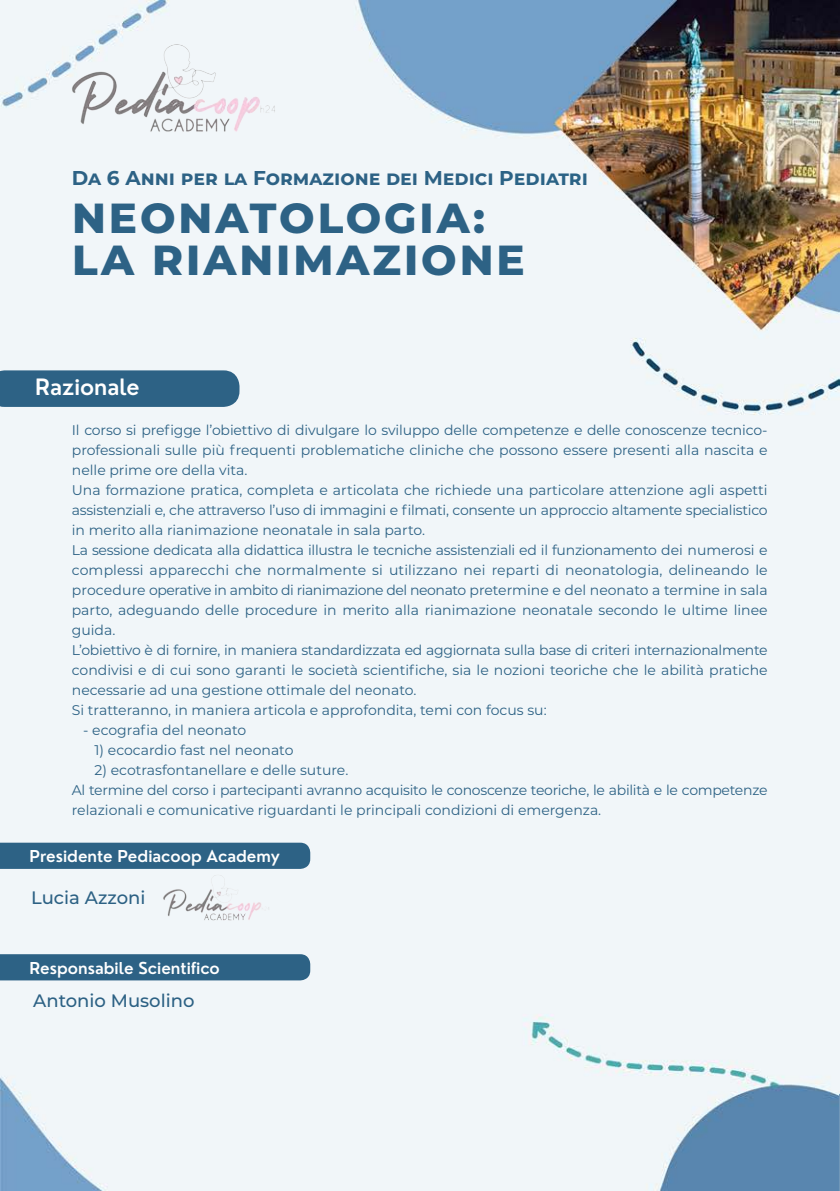
<style>
.page{position:relative;width:840px;height:1191px;background:#fff}
.page>*{position:absolute;margin:0;border:0;box-sizing:border-box;transform-origin:0 0}
.t1{font:800 42px "Montserrat";letter-spacing:.07em;color:#2d6285}
.t2{font:600 22px "Nourd";color:#fff}
.t3{font:700 20px "Montserrat";color:#2d6285}
.t4{font:500 18px "Montserrat";color:#2c6184}
.t5{font:600 16px "Nourd";color:#fff}
.t6{font:14px/20px "Montserrat";color:#2d6285;text-align:justify}
.t7{font:14px/20px "Montserrat";letter-spacing:-.02em;color:#2d6285}
.s1{color:#2b6386}
</style>
<div class="page">
<img style="left:0;top:0;width:839px;height:1191px">
<div style="left:0;top:370px;width:239px;height:37px;background:#2d6285"></div>
<div style="left:0;top:954px;width:310px;height:26px;background:#2d6285"></div>
<svg style="left:0;top:842px;width:310px;height:27px;background:#368"></svg>
<img style="left:160px;top:874px;width:111px;height:47px">
<img style="left:839px;top:1062px;width:1px;height:129px">
<img style="left:67px;top:44px;width:213px;height:90px">
<p class="t3" style="left:72px;top:163px;width:517px">Da 6 Anni per la Formazione dei Medici <span class="s1">Pediatri</span></p>
<p class="t1" style="left:72px;top:187px;width:414px">NEONATOLOGIA:</p>
<p class="t1" style="left:72px;top:229px;width:454px">LA RIANIMAZIONE</p>
<p class="t2" style="left:35px;top:374px;width:106px">Razionale</p>
<p class="t6" style="left:72px;top:419px;width:697px">Il corso si prefigge l’obiettivo di divulgare lo sviluppo delle competenze e delle conoscenze tecnico-</p>
<p class="t6" style="left:72px;top:439px;width:697px">professionali sulle più frequenti problematiche cliniche che possono essere presenti alla nascita e nelle prime ore della vita.</p>
<p class="t6" style="left:72px;top:479px;width:697px">Una formazione pratica, completa e articolata che richiede una particolare attenzione agli aspetti assistenziali e, che attraverso l’uso di immagini e filmati, consente un approccio altamente specialistico in merito alla rianimazione neonatale in sala parto.</p>
<p class="t6" style="left:72px;top:539px;width:697px">La sessione dedicata alla didattica illustra le tecniche assistenziali ed il funzionamento dei numerosi e complessi apparecchi che normalmente si utilizzano nei reparti di neonatologia, delineando le procedure operative in ambito di rianimazione del neonato pretermine e del neonato a termine in sala parto, adeguando delle procedure in merito alla rianimazione neonatale secondo le ultime linee guida.</p>
<p class="t6" style="left:72px;top:639px;width:697px">L’obiettivo è di fornire, in maniera standardizzata ed aggiornata sulla base di criteri internazionalmente condivisi e di cui sono garanti le società scientifiche, sia le nozioni teoriche che le abilità pratiche necessarie ad una gestione ottimale del neonato.</p>
<p class="t6" style="left:72px;top:699px;width:476px">Si tratteranno, in maniera articola e approfondita, temi con focus su:</p>
<p class="t6" style="left:83px;top:719px;width:164px">- ecografia del neonato</p>
<p class="t6" style="left:94px;top:739px;width:200px">1) ecocardio fast nel neonato</p>
<p class="t6" style="left:94px;top:759px;width:255px">2) ecotrasfontanellare e delle suture.</p>
<p class="t7" style="left:72px;top:779px;width:696px">Al termine del corso i partecipanti avranno acquisito le conoscenze teoriche, le abilità e le competenze relazionali e comunicative riguardanti le principali condizioni di emergenza.</p>
<p class="t5" style="left:29px;top:846px;width:252px">Presidente Pediacoop Academy</p>
<p class="t4" style="left:31px;top:885px;width:116px">Lucia Azzoni</p>
<p class="t5" style="left:29px;top:958px;width:192px">Responsabile Scientifico</p>
<p class="t4" style="left:33px;top:987px;width:163px">Antonio Musolino</p>
</div>
